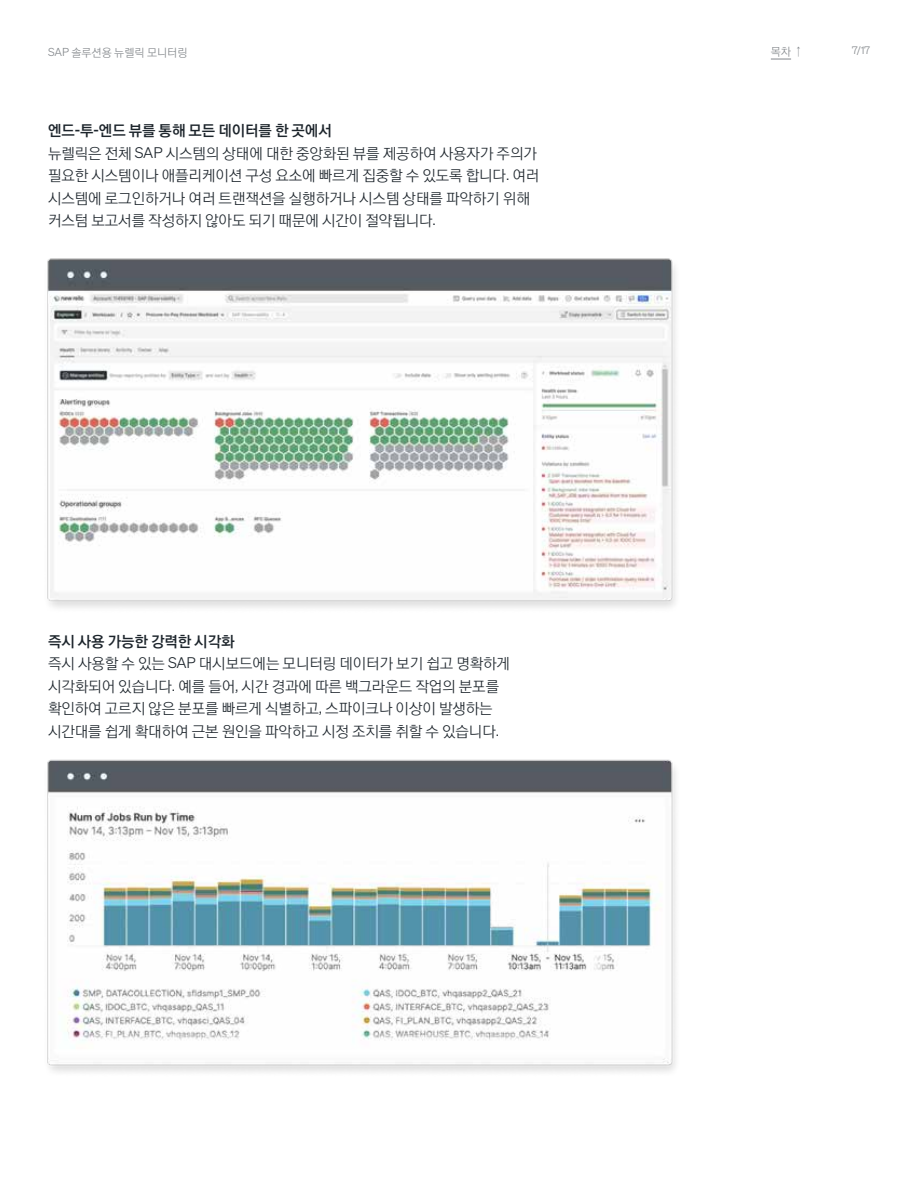
<style>
.page{position:relative;width:918px;height:1188px;background:#fff}
.page>*{position:absolute;margin:0;border:0;box-sizing:border-box;transform-origin:0 0}
.Body1{font:15px/22.5px "YDVYGO520";letter-spacing:-.005em;color:#1d252c}
.Body1-2{font:15px "YDVYGO540";letter-spacing:-.005em;color:#1d252c}
.Body2{font:11.25px "YDVYGO520";color:#83878b}
.t1{font:10.5px "Sohne Leicht";color:#83878b}
.s1{font-family:"Sohne Leicht"}
.s2{font-family:"Sohne Kraftig"}
</style>
<div class="page">
<svg style="left:771px;top:59px;width:20px;height:1px"></svg>
<img style="left:47px;top:258px;width:629px;height:350px">
<img style="left:47px;top:759px;width:629px;height:313px">
<p class="Body2" style="left:48px;top:46px;width:141px"><span class="s1">SAP</span> 솔루션용 뉴렐릭 모니터링</p>
<p class="Body2" style="left:771px;top:45px;width:34px">목차↑</p>
<p class="t1" style="left:852px;top:44px;width:19px">7/17</p>
<p class="Body1-2" style="left:48px;top:122px;width:285px">엔드<span class="s2">-</span>투<span class="s2">-</span>엔드 뷰를 통해 모든 데이터를 한 곳에서</p>
<p class="Body1" style="left:48px;top:142px;width:493px">뉴렐릭은 전체 <span class="s1">SAP</span> 시스템의 상태에 대한 중앙화된 뷰를 제공하여 사용자가 주의가 필요한 시스템이나 애플리케이션 구성 요소에 빠르게 집중할 수 있도록 합니다<span class="s1">.</span> 여러 시스템에 로그인하거나 여러 트랜잭션을 실행하거나 시스템 상태를 파악하기 위해 커스텀 보고서를 작성하지 않아도 되기 때문에 시간이 절약됩니다<span class="s1">.</span></p>
<p class="Body1-2" style="left:48px;top:633px;width:188px">즉시 사용 가능한 강력한 시각화</p>
<p class="Body1" style="left:48px;top:653px;width:464px">즉시 사용할 수 있는 <span class="s1">SAP</span> 대시보드에는 모니터링 데이터가 보기 쉽고 명확하게 시각화되어 있습니다<span class="s1">.</span> 예를 들어<span class="s1">,</span> 시간 경과에 따른 백그라운드 작업의 분포를 확인하여 고르지 않은 분포를 빠르게 식별하고<span class="s1">,</span> 스파이크나 이상이 발생하는 시간대를 쉽게 확대하여 근본 원인을 파악하고 시정 조치를 취할 수 있습니다<span class="s1">.</span></p>
</div>
